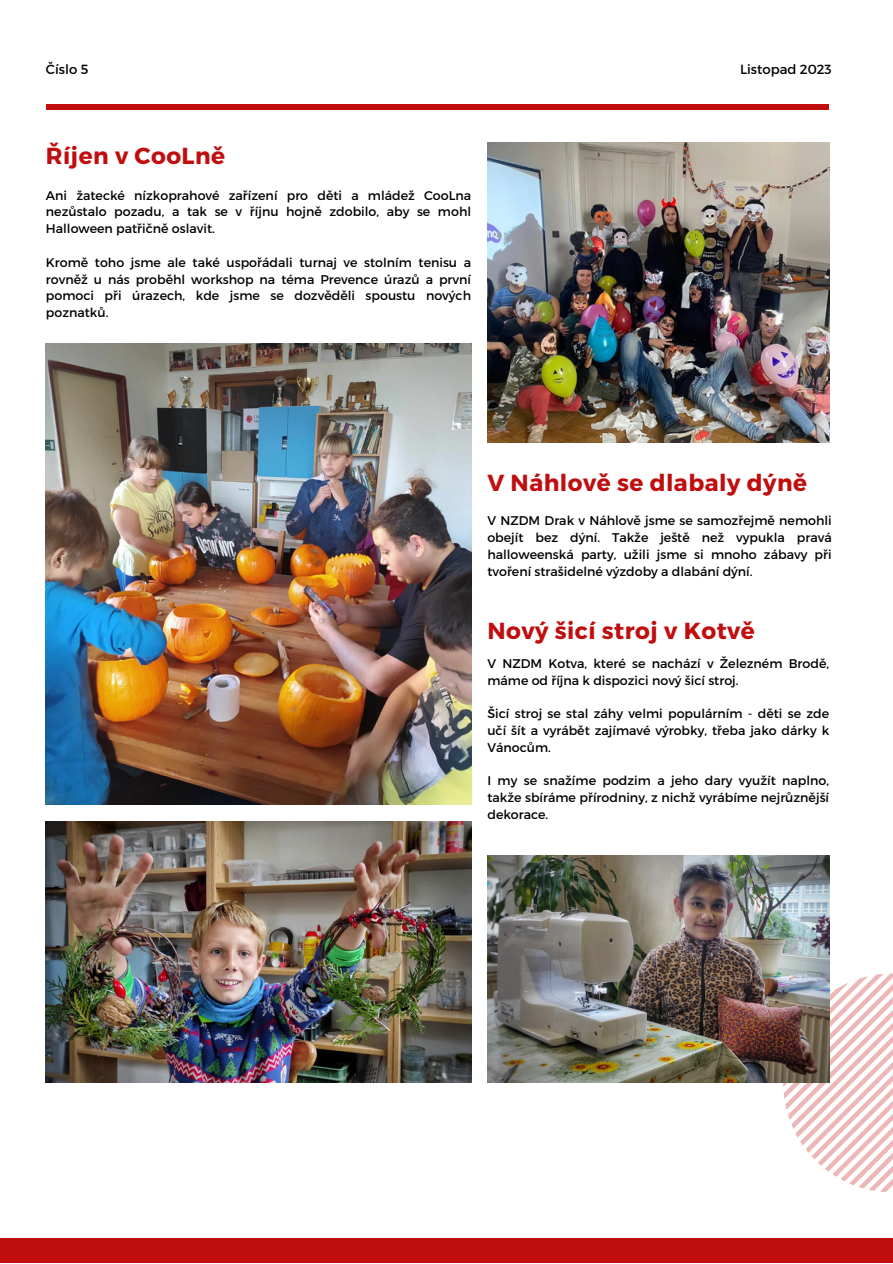
<style>
.page{position:relative;width:893px;height:1264px;background:#fff}
.page>*{position:absolute;margin:0;border:0;box-sizing:border-box;transform-origin:0 0}
.t1{font:700 23.25px "Montserrat";letter-spacing:.02em;color:#c00e0f}
.t2{font:13.2px "Montserrat";color:#000}
.t3{font:12.6px/16.8px "Montserrat";color:#000;text-align:justify}
</style>
<div class="page">
<svg style="left:783px;top:973px;width:109px;height:219px"></svg>
<div style="left:0;top:1237px;width:892px;height:25px;background:#c00e0f"></div>
<div style="left:46px;top:104px;width:782px;height:6px;background:#c00e0f"></div>
<img style="left:487px;top:142px;width:342px;height:301px">
<img style="left:46px;top:343px;width:425px;height:461px">
<img style="left:487px;top:855px;width:342px;height:227px">
<img style="left:46px;top:821px;width:425px;height:261px">
<p class="t2" style="left:46px;top:60px;width:44px">Číslo 5</p>
<p class="t2" style="left:740px;top:60px;width:93px">Listopad 2023</p>
<p class="t1" style="left:46px;top:141px;width:181px">Říjen v CooLně</p>
<p class="t3" style="left:46px;top:186px;width:426px">Ani žatecké nízkoprahové zařízení pro děti a mládež CooLna nezůstalo pozadu, a tak se v říjnu hojně zdobilo, aby se mohl Halloween patřičně oslavit.</p>
<p class="t3" style="left:46px;top:253px;width:426px">Kromě toho jsme ale také uspořádali turnaj ve stolním tenisu a rovněž u nás proběhl workshop na téma Prevence úrazů a první pomoci při úrazech, kde jsme se dozvěděli spoustu nových poznatků.</p>
<p class="t1" style="left:487px;top:467px;width:321px">V Náhlově se dlabaly dýně</p>
<p class="t3" style="left:487px;top:512px;width:346px">V NZDM Drak v Náhlově jsme se samozřejmě nemohli obejít bez dýní. Takže ještě než vypukla pravá halloweenská party, užili jsme si mnoho zábavy při tvoření strašidelné výzdoby a dlabání dýní.</p>
<p class="t1" style="left:487px;top:615px;width:269px">Nový šicí stroj v Kotvě</p>
<p class="t3" style="left:487px;top:654px;width:343px">V NZDM Kotva, které se nachází v Železném Brodě, máme od října k dispozici nový šicí stroj.</p>
<p class="t3" style="left:487px;top:704px;width:343px">Šicí stroj se stal záhy velmi populárním - děti se zde učí šít a vyrábět zajímavé výrobky, třeba jako dárky k Vánocům.</p>
<p class="t3" style="left:487px;top:771px;width:343px">I my se snažíme podzim a jeho dary využít naplno, takže sbíráme přírodniny, z nichž vyrábíme nejrůznější dekorace.</p>
</div>
